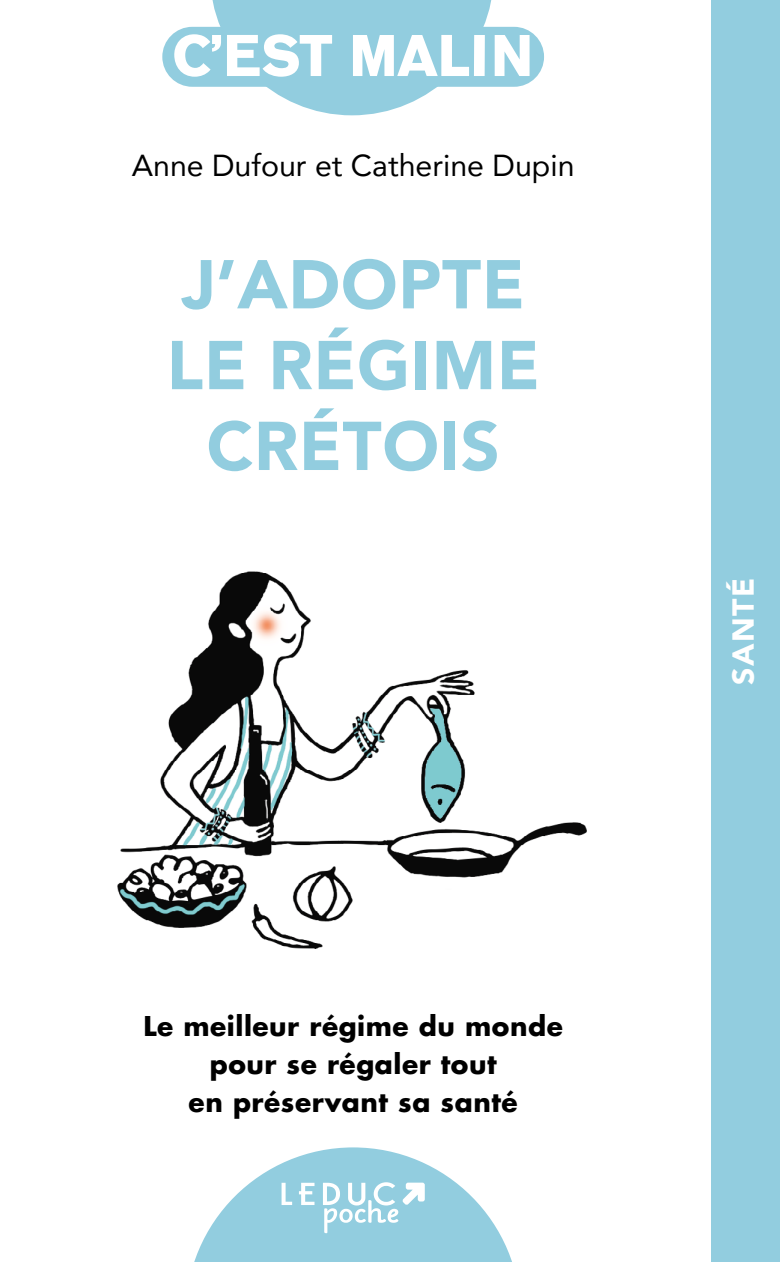
<style>
.page{position:relative;width:780px;height:1262px;background:#fff}
.page>*{position:absolute;margin:0;border:0;box-sizing:border-box;transform-origin:0 0}
.t1{font:900 68.25px/80.8px "Avenir";letter-spacing:.01em;color:#92cddf;text-align:center}
.t2{font:700 58px "AG Old Face";letter-spacing:.01em;color:#fff}
.t3{font:30.25px "Avenir";color:#000}
.t4{font:900 30.25px "Avenir";letter-spacing:.05em;color:#fff}
.t5{font:700 26.5px/38px "Futura Std";letter-spacing:.02em;color:#000;text-align:center}
</style>
<div class="page">
<div style="left:710px;top:0;width:70px;height:1261px;background:#92cddf"></div>
<svg style="left:210px;top:0;width:284px;height:115px"></svg>
<div style="left:162px;top:27px;width:382px;height:60px;background:#92cddf;border-radius:30px"></div>
<svg style="left:194px;top:1147px;width:318px;height:114px"></svg>
<img style="left:117px;top:571px;width:470px;height:378px">
<h2 class="t2" style="left:172px;top:21px;width:362px">C’EST MALIN</h2>
<p class="t3" style="left:132px;top:141px;width:444px">Anne Dufour et Catherine Dupin</p>
<h1 class="t1" style="left:167px;top:242px;width:374px">J’ADOPTE<br>LE RÉGIME<br>CRÉTOIS</h1>
<p class="t5" style="left:143px;top:1006px;width:421px">Le meilleur régime du monde pour se régaler tout<br>en préservant sa santé</p>
<p class="t4" style="left:717px;top:685px;width:109px;rotate:-90deg">SANTÉ</p>
</div>
